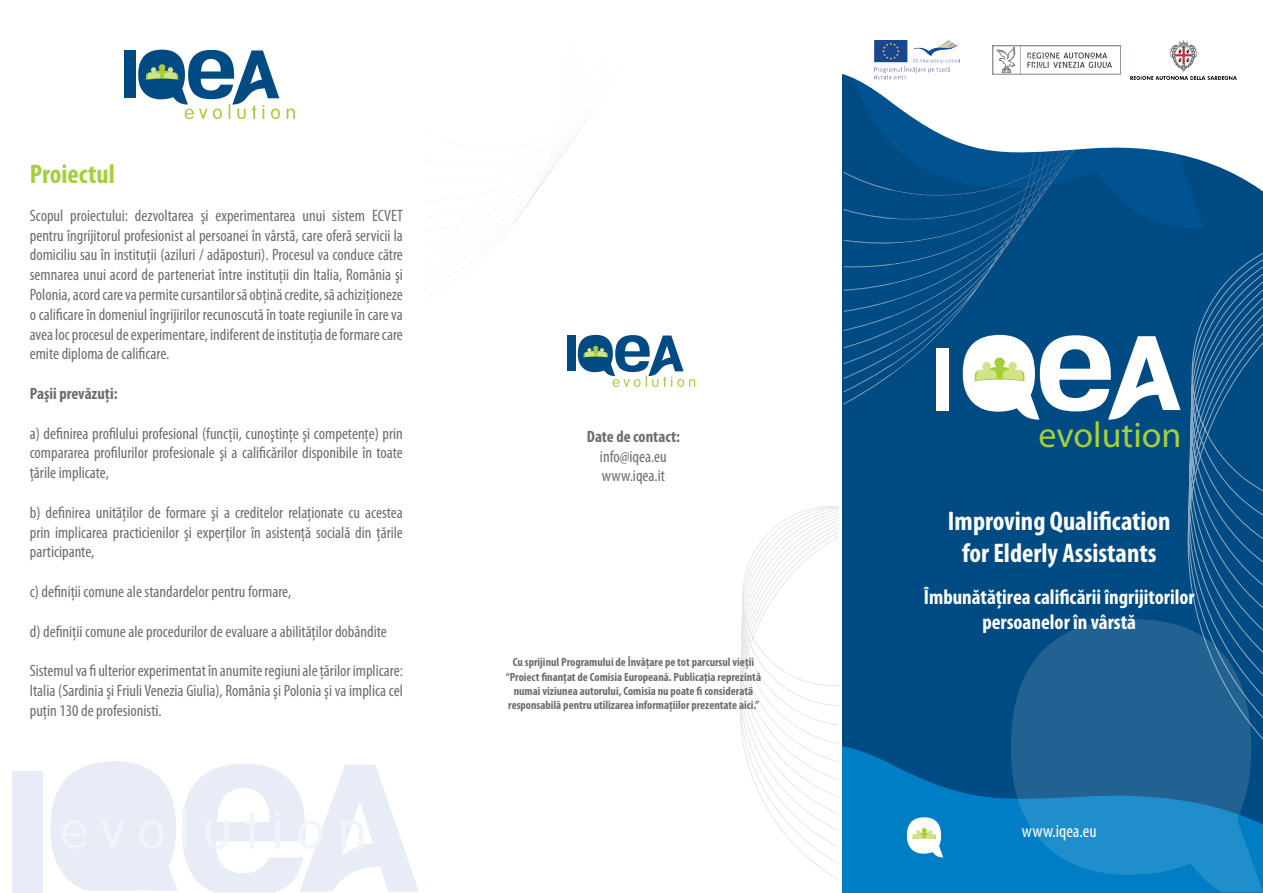
<style>
.page{position:relative;width:1263px;height:893px;background:#fff}
.page>*{position:absolute;margin:0;border:0;box-sizing:border-box;transform-origin:0 0}
.t1{font:700 condensed 93px "Myriad Pro";color:#fff}
.t2{font:36px "Myriad Pro";color:#a6ce39}
.t3{font:700 condensed 27px/32.4px "Myriad Pro";color:#fff;text-align:center}
.t4{font:700 condensed 27px "Myriad Pro";color:#a6ce39}
.t5{font:700 condensed 21px/25.2px "Myriad Pro";color:#fff;text-align:center}
.t6{font:condensed 18px "Myriad Pro";color:#fff}
.t7{font:condensed 16.5px/19.8px "Myriad Pro";color:#6c6d70;text-align:justify}
.t8{font:700 condensed 16.5px "Myriad Pro";color:#6c6d70}
.t9{font:700 condensed 12px/14.4px "Myriad Pro";color:#6c6d70;text-align:center}
</style>
<div class="page">
<div style="left:842px;top:0;width:421px;height:893px;background:#004b84"></div>
<svg style="left:1125px;top:198px;width:78px;height:30px;fill:#005390"></svg>
<img style="left:843px;top:198px;width:282px;height:207px">
<svg style="left:842px;top:0;width:421px;height:198px;fill:#fff"></svg>
<svg style="left:1187px;top:253px;width:76px;height:366px"></svg>
<svg style="left:842px;top:747px;width:421px;height:146px;fill:#007ec5"></svg>
<svg style="left:1011px;top:619px;width:252px;height:273px;background:#1a6ca3"></svg>
<svg style="left:739px;top:506px;width:100px;height:374px"></svg>
<svg style="left:907px;top:817px;width:36px;height:40px"></svg>
<svg style="left:963px;top:335px;width:217px;height:85px"></svg>
<img style="left:425px;top:112px;width:168px;height:186px">
<div style="left:125px;top:50px;width:11px;height:48px;background:#004b84"></div>
<svg style="left:138px;top:50px;width:157px;height:69px"></svg>
<div style="left:568px;top:335px;width:8px;height:36px;background:#004b84"></div>
<svg style="left:578px;top:335px;width:117px;height:52px"></svg>
<img style="left:994px;top:47px;width:125px;height:26px">
<div style="left:992px;top:45px;width:129px;height:30px;border:1px solid #939598"></div>
<img style="left:1130px;top:40px;width:106px;height:39px">
<img style="left:875px;top:40px;width:85px;height:40px">
<div style="left:12px;top:771px;width:31px;height:122px;background:#e8ecf6"></div>
<svg style="left:50px;top:761px;width:369px;height:131px"></svg>
<h3 class="t4" style="left:30px;top:157px;width:87px">Proiectul</h3>
<p class="t7" style="left:30px;top:205px;width:375px">Scopul proiectului: dezvoltarea şi experimentarea unui sistem ECVET pentru îngrijitorul profesionist al persoanei în vârstă, care oferă servicii la domiciliu sau în instituţii (aziluri / adăposturi). Procesul va conduce către semnarea unui acord de parteneriat între instituţii din Italia, România şi Polonia, acord care va permite cursantilor să obţină credite, să achiziţioneze o calificare în domeniul îngrijirilor recunoscută în toate regiunile în care va avea loc procesul de experimentare, indiferent de instituţia de formare care emite diploma de calificare.</p>
<p class="t8" style="left:30px;top:383px;width:89px">Paşii prevăzuţi:</p>
<p class="t7" style="left:30px;top:423px;width:375px">a) definirea profilului profesional (funcţii, cunoştinţe şi competenţe) prin compararea profilurilor profesionale şi a calificărilor disponibile în toate ţările implicate,</p>
<p class="t7" style="left:30px;top:502px;width:375px">b) definirea unităţilor de formare şi a creditelor relaţionate cu acestea prin implicarea practicienilor şi experţilor în asistenţă socială din ţările participante,</p>
<p class="t7" style="left:30px;top:581px;width:263px">c) definiţii comune ale standardelor pentru formare,</p>
<p class="t7" style="left:30px;top:621px;width:359px">d) definiţii comune ale procedurilor de evaluare a abilităţilor dobândite</p>
<p class="t7" style="left:30px;top:661px;width:375px">Sistemul va fi ulterior experimentat în anumite regiuni ale ţărilor implicare:<br>Italia (Sardinia şi Friuli Venezia Giulia), România şi Polonia şi va implica cel puţin 130 de profesionisti.</p>
<p class="t9" style="left:506px;top:655px;width:257px">Cu sprijinul Programului de Învăţare pe tot parcursul vieţii “Proiect finanţat de Comisia Europeană. Publicaţia reprezintă numai viziunea autorului, Comisia nu poate fi considerată responsabilă pentru utilizarea informaţiilor prezentate aici.”</p>
<p class="t8" style="left:587px;top:426px;width:95px">Date de contact:</p>
<p class="t7" style="left:600px;top:446px;width:68px">info@iqea.eu www.iqea.it</p>
<h1 class="t1" style="left:931px;top:321px;width:25px">I</h1>
<h2 class="t2" style="left:1038px;top:412px;width:145px">evolution</h2>
<h3 class="t3" style="left:948px;top:504px;width:224px">Improving Qualification for Elderly Assistants</h3>
<p class="t5" style="left:924px;top:584px;width:272px">Îmbunătăţirea calificării îngrijitorilor persoanelor în vârstă</p>
<p class="t6" style="left:1022px;top:820px;width:76px">www.iqea.eu</p>
</div>
